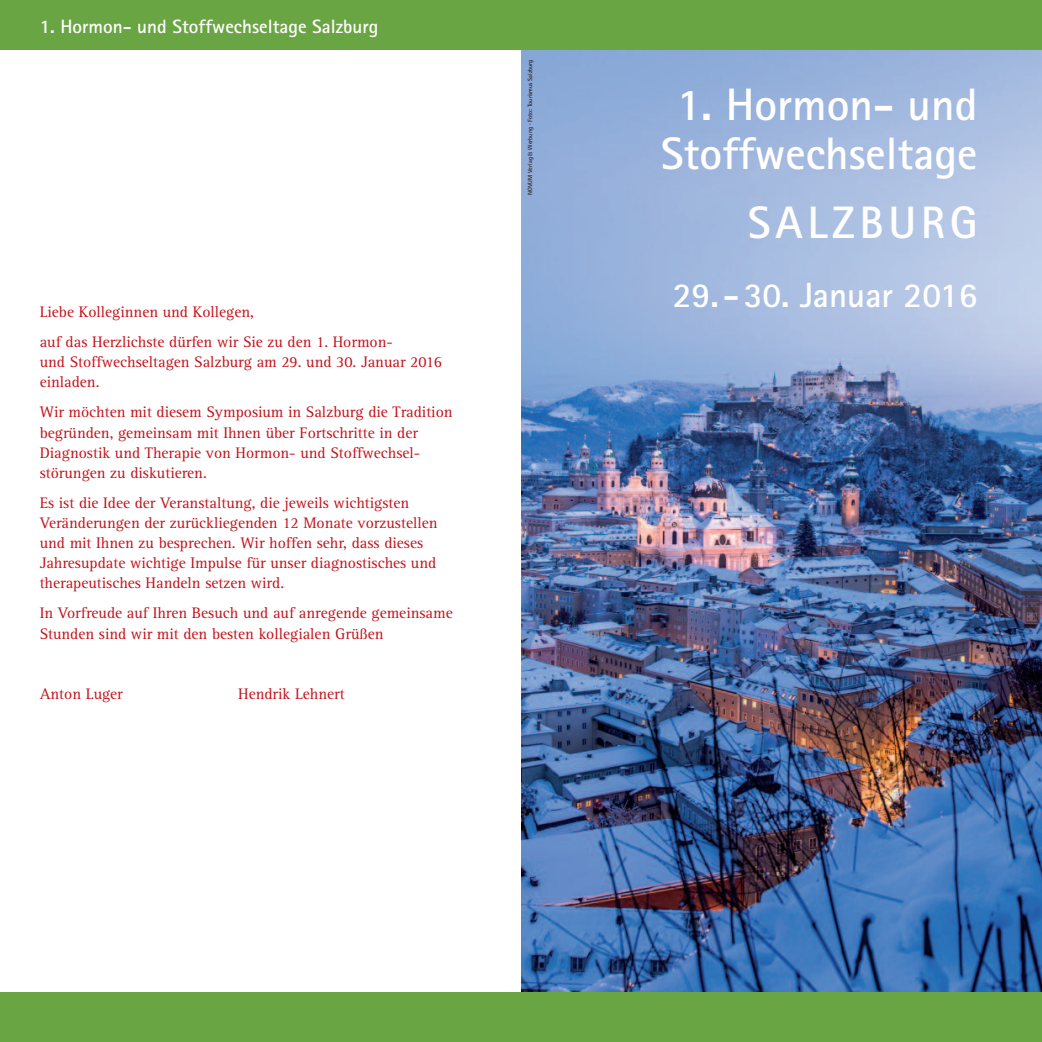
<style>
.page{position:relative;width:1042px;height:1042px;background:#fff}
.page>*{position:absolute;margin:0;border:0;box-sizing:border-box;transform-origin:0 0}
.t1{font:700 45.5px/49px "AT Rotis Sans Serif";color:#fff;text-align:center}
.t2{font:700 45.5px "AT Rotis Sans Serif";letter-spacing:.1em;color:#fff}
.t3{font:700 35px "AT Rotis Sans Serif";color:#fff}
.t4{font:700 19.25px "AT Rotis Sans Serif";color:#fff}
.t5{font:15.75px/20.1px "AT Rotis Serif";color:#c4121a}
.t6{font:700 6.12px "AT Rotis Sans Serif";color:#231f20}
</style>
<div class="page">
<img style="left:521px;top:50px;width:521px;height:942px">
<div style="left:0;top:992px;width:1042px;height:50px;background:#69a543"></div>
<div style="left:0;top:0;width:1042px;height:50px;background:#69a543"></div>
<p class="t4" style="left:40px;top:19px;width:340px">1. Hormon- und Stoffwechseltage Salzburg</p>
<p class="t5" style="left:40px;top:298px;width:355px;line-height:30.1px">Liebe Kolleginnen und Kollegen,<br>auf das Herzlichste dürfen wir Sie zu den 1. Hormon-</p>
<p class="t5" style="left:40px;top:354px;width:404px">und Stoffwechseltagen Salzburg am 29. und 30. Januar 2016 einladen.</p>
<p class="t5" style="left:40px;top:404px;width:414px">Wir möchten mit diesem Symposium in Salzburg die Tradition begründen, gemeinsam mit Ihnen über Fortschritte in der Diagnostik und Therapie von Hormon- und Stoffwechsel&shy;störungen zu diskutieren.</p>
<p class="t5" style="left:40px;top:494px;width:399px">Es ist die Idee der Veranstaltung, die jeweils wichtigsten Veränderungen der zurückliegenden 12 Monate vorzustellen und mit Ihnen zu besprechen. Wir hoffen sehr, dass dieses Jahresupdate wichtige Impulse für unser diagnostisches und therapeutisches Handeln setzen wird.</p>
<p class="t5" style="left:40px;top:605px;width:414px">In Vorfreude auf Ihren Besuch und auf anregende gemeinsame<br>Stunden sind wir mit den besten kollegialen Grüßen</p>
<p class="t5" style="left:40px;top:685px;width:85px">Anton Luger</p>
<p class="t5" style="left:238px;top:685px;width:108px">Hendrik Lehnert</p>
<p class="t6" style="left:528px;top:195px;width:137px;rotate:-90deg">NOVUM Verlag &amp; Werbung · Foto: Tourismus Salzburg</p>
<h1 class="t1" style="left:661px;top:85px;width:318px">1. Hormon- und<br>Stoffwechseltage</h1>
<h1 class="t2" style="left:748px;top:207px;width:231px">SALZBURG</h1>
<h2 class="t3" style="left:673px;top:283px;width:306px">29. -30. Januar 2016</h2>
</div>
